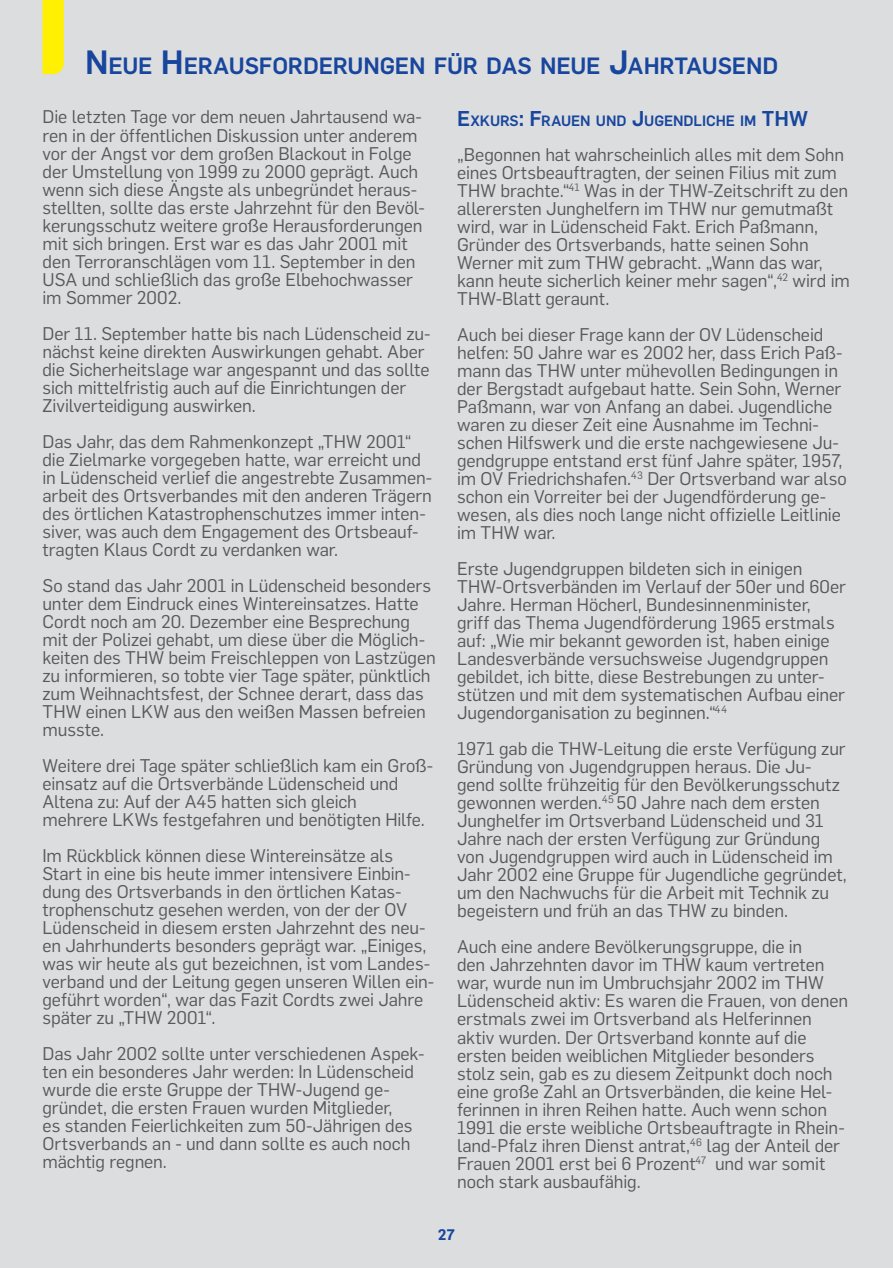
<style>
.page{position:relative;width:893px;height:1268px;background:#fff}
.page>*{position:absolute;margin:0;border:0;box-sizing:border-box;transform-origin:0 0}
.t1{font:500 23.1px "Flama";letter-spacing:-.01em;color:#18469d}
.t2{font:18px/18px "Flama";letter-spacing:-.005em;color:#57585a}
.t3{font:600 15px "Flama";color:#18469d}
.t4{font:500 14.7px "Flama";letter-spacing:-.005em;color:#18469d}
.s1{font-size:33px}
.s2{font-size:21px}
</style>
<div class="page">
<div style="left:0;top:0;width:893px;height:1267px;background:#dcdddf"></div>
<div style="left:43px;top:0;width:21px;height:74px;background:#fff101"></div>
<p class="t1" style="left:85px;top:49px;width:695px"><span class="s1">N</span> EUE <span class="s1">H</span> ERAUSFORDERUNGEN FÜR DAS NEUE <span class="s1">J</span>AHRTAUSEND</p>
<p class="t2" style="left:43px;top:107px;width:384px">Die letzten Tage vor dem neuen Jahrtausend wa&shy;ren in der öffentlichen Diskussion unter anderem vor der Angst vor dem großen Blackout in Folge der Umstellung von 1999 zu 2000 geprägt. Auch wenn sich diese Ängste als unbegründet heraus&shy;stellten, sollte das erste Jahrzehnt für den Bevöl&shy;kerungsschutz weitere große Herausforderungen mit sich bringen. Erst war es das Jahr 2001 mit den Terroranschlägen vom 11. September in den USA und schließlich das große Elbehochwasser im Sommer 2002.</p>
<p class="t2" style="left:43px;top:323px;width:390px">Der 11. September hatte bis nach Lüdenscheid zu&shy;nächst keine direkten Auswirkungen gehabt. Aber die Sicherheitslage war angespannt und das sollte sich mittelfristig auch auf die Einrichtungen der Zivilverteidigung auswirken.</p>
<p class="t2" style="left:43px;top:431px;width:391px">Das Jahr, das dem Rahmenkonzept „THW 2001“ die Zielmarke vorgegeben hatte, war erreicht und in Lüdenscheid verlief die angestrebte Zusammen&shy;arbeit des Ortsverbandes mit den anderen Trägern des örtlichen Katastrophenschutzes immer inten&shy;siver, was auch dem Engagement des Ortsbeauf&shy;tragten Klaus Cordt zu verdanken war.</p>
<p class="t2" style="left:43px;top:575px;width:395px">So stand das Jahr 2001 in Lüdenscheid besonders unter dem Eindruck eines Wintereinsatzes. Hatte Cordt noch am 20. Dezember eine Besprechung mit der Polizei gehabt, um diese über die Möglich&shy;keiten des THW beim Freischleppen von Lastzügen zu informieren, so tobte vier Tage später, pünktlich zum Weihnachtsfest, der Schnee derart, dass das THW einen LKW aus den weißen Massen befreien musste.</p>
<p class="t2" style="left:43px;top:755px;width:392px">Weitere drei Tage später schließlich kam ein Groß&shy;einsatz auf die Ortsverbände Lüdenscheid und Altena zu: Auf der A45 hatten sich gleich<br>mehrere LKWs festgefahren und benötigten Hilfe.</p>
<p class="t2" style="left:43px;top:845px;width:393px">Im Rückblick können diese Wintereinsätze als Start in eine bis heute immer intensivere Einbin&shy;dung des Ortsverbands in den örtlichen Katas&shy;trophenschutz gesehen werden, von der der OV Lüdenscheid in diesem ersten Jahrzehnt des neu&shy;en Jahrhunderts besonders geprägt war. „Einiges, was wir heute als gut bezeichnen, ist vom Landes&shy;verband und der Leitung gegen unseren Willen ein&shy;geführt worden“, war das Fazit Cordts zwei Jahre später zu „THW 2001“.</p>
<p class="t2" style="left:43px;top:1043px;width:383px">Das Jahr 2002 sollte unter verschiedenen Aspek&shy;ten ein besonderes Jahr werden: In Lüdenscheid wurde die erste Gruppe der THW-Jugend ge&shy;gründet, die ersten Frauen wurden Mitglieder,<br>es standen Feierlichkeiten zum 50-Jährigen des Ortsverbands an - und dann sollte es auch noch mächtig regnen.</p>
<p class="t4" style="left:457px;top:110px;width:335px"><span class="s2">E</span>XKURS<span class="s2">: F</span>RAUEN UND <span class="s2">J</span>UGENDLICHE IM <span class="s2">THW</span></p>
<p class="t2" style="left:457px;top:144px;width:394px">„Begonnen hat wahrscheinlich alles mit dem Sohn eines Ortsbeauftragten, der seinen Filius mit zum THW brachte.“<sup>41</sup> Was in der THW-Zeitschrift zu den allerersten Junghelfern im THW nur gemutmaßt wird, war in Lüdenscheid Fakt. Erich Paßmann, Gründer des Ortsverbands, hatte seinen Sohn Werner mit zum THW gebracht. „Wann das war, kann heute sicherlich keiner mehr sagen“,<sup>42</sup> wird im THW-Blatt geraunt.</p>
<p class="t2" style="left:457px;top:324px;width:391px">Auch bei dieser Frage kann der OV Lüdenscheid helfen: 50 Jahre war es 2002 her, dass Erich Paß&shy;mann das THW unter mühevollen Bedingungen in der Bergstadt aufgebaut hatte. Sein Sohn, Werner Paßmann, war von Anfang an dabei. Jugendliche waren zu dieser Zeit eine Ausnahme im Techni&shy;schen Hilfswerk und die erste nachgewiesene Ju&shy;gendgruppe entstand erst fünf Jahre später, 1957, im OV Friedrichshafen.<sup>43</sup> Der Ortsverband war also schon ein Vorreiter bei der Jugendförderung ge&shy;wesen, als dies noch lange nicht offizielle Leitlinie im THW war.</p>
<p class="t2" style="left:457px;top:558px;width:390px">Erste Jugendgruppen bildeten sich in einigen THW-Ortsverbänden im Verlauf der 50er und 60er Jahre. Herman Höcherl, Bundesinnenminister, griff das Thema Jugendförderung 1965 erstmals auf: „Wie mir bekannt geworden ist, haben einige Landesverbände versuchsweise Jugendgruppen gebildet, ich bitte, diese Bestrebungen zu unter&shy;stützen und mit dem systematischen Aufbau einer Jugendorganisation zu beginnen.“<sup>44</sup></p>
<p class="t2" style="left:457px;top:738px;width:391px">1971 gab die THW-Leitung die erste Verfügung zur Gründung von Jugendgruppen heraus. Die Ju&shy;gend sollte frühzeitig für den Bevölkerungsschutz gewonnen werden.<sup>45</sup> 50 Jahre nach dem ersten Junghelfer im Ortsverband Lüdenscheid und 31<br>Jahre nach der ersten Verfügung zur Gründung von Jugendgruppen wird auch in Lüdenscheid im Jahr 2002 eine Gruppe für Jugendliche gegründet, um den Nachwuchs für die Arbeit mit Technik zu begeistern und früh an das THW zu binden.</p>
<p class="t2" style="left:457px;top:936px;width:393px">Auch eine andere Bevölkerungsgruppe, die in<br>den Jahrzehnten davor im THW kaum vertreten war, wurde nun im Umbruchsjahr 2002 im THW Lüdenscheid aktiv: Es waren die Frauen, von denen erstmals zwei im Ortsverband als Helferinnen aktiv wurden. Der Ortsverband konnte auf die ersten beiden weiblichen Mitglieder besonders stolz sein, gab es zu diesem Zeitpunkt doch noch eine große Zahl an Ortsverbänden, die keine Hel&shy;ferinnen in ihren Reihen hatte. Auch wenn schon 1991 die erste weibliche Ortsbeauftragte in Rhein&shy;land-Pfalz ihren Dienst antrat,<sup>46</sup> lag der Anteil der Frauen 2001 erst bei 6 Prozent<sup>47</sup> und war somit noch stark ausbaufähig.</p>
<p class="t3" style="left:438px;top:1223px;width:19px">27</p>
</div>
